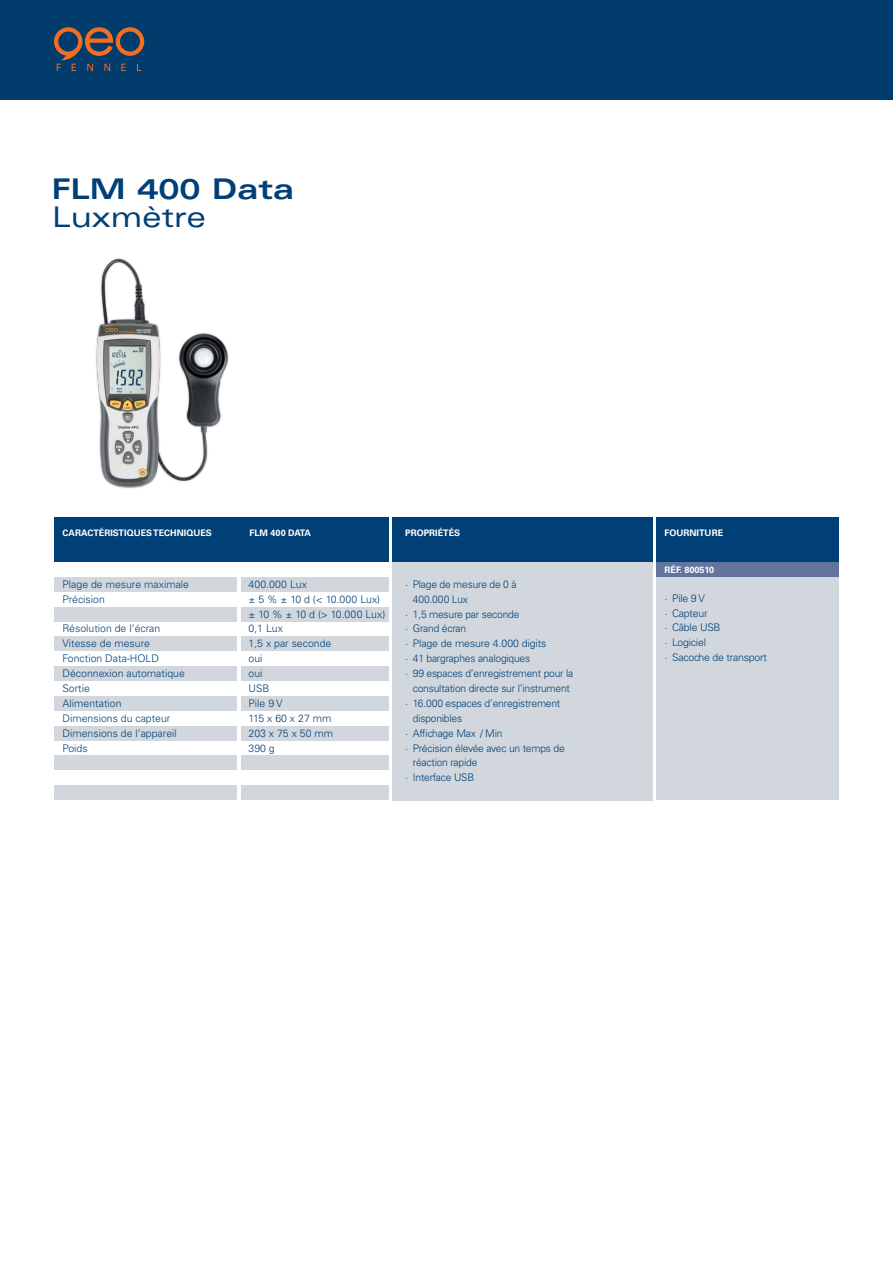
<style>
.page{position:relative;width:893px;height:1263px;background:#fff}
.page>*{position:absolute;margin:0;border:0;box-sizing:border-box;transform-origin:0 0}
.PRODUKT_2_Titel{font:700 expanded 28.5px "Univers LT Std";color:#014077}
.PRODUKT_2_Titel-2{font:expanded 28.5px "Univers LT Std";color:#014077}
.Text_in_seitlichen_K{font:300 10.5px/14.9px "Univers LT Std";letter-spacing:-.02em;color:#014077}
.Text_in_Kästen{font:300 10.5px "Univers LT Std";color:#014077}
.KASTEN_Head_blau{font:700 9px "Univers LT Std";color:#fff}
</style>
<div class="page">
<div style="left:0;top:0;width:893px;height:100px;background:#013c6c"></div>
<svg style="left:54px;top:27px;width:90px;height:44px"></svg>
<img style="left:96px;top:258px;width:133px;height:231px">
<div style="left:241px;top:577px;width:148px;height:15px;background:#d1d7dc"></div>
<div style="left:54px;top:577px;width:183px;height:15px;background:#d1d7dc"></div>
<div style="left:393px;top:562px;width:260px;height:238px;background:#d1d7dc"></div>
<div style="left:241px;top:636px;width:148px;height:15px;background:#d1d7dc"></div>
<div style="left:54px;top:636px;width:183px;height:15px;background:#d1d7dc"></div>
<div style="left:241px;top:607px;width:148px;height:14px;background:#d1d7dc"></div>
<div style="left:54px;top:607px;width:183px;height:14px;background:#d1d7dc"></div>
<div style="left:54px;top:517px;width:335px;height:45px;background:#014077"></div>
<div style="left:393px;top:517px;width:260px;height:45px;background:#014077"></div>
<div style="left:241px;top:666px;width:148px;height:15px;background:#d1d7dc"></div>
<div style="left:54px;top:666px;width:183px;height:15px;background:#d1d7dc"></div>
<div style="left:241px;top:696px;width:148px;height:15px;background:#d1d7dc"></div>
<div style="left:54px;top:696px;width:183px;height:15px;background:#d1d7dc"></div>
<div style="left:656px;top:577px;width:183px;height:223px;background:#d1d7dc"></div>
<div style="left:656px;top:517px;width:183px;height:45px;background:#014077"></div>
<div style="left:656px;top:562px;width:183px;height:15px;background:#63749e"></div>
<div style="left:241px;top:726px;width:148px;height:14px;background:#d1d7dc"></div>
<div style="left:54px;top:726px;width:183px;height:14px;background:#d1d7dc"></div>
<div style="left:241px;top:755px;width:148px;height:15px;background:#d1d7dc"></div>
<div style="left:54px;top:755px;width:183px;height:15px;background:#d1d7dc"></div>
<div style="left:241px;top:785px;width:148px;height:15px;background:#d1d7dc"></div>
<div style="left:54px;top:785px;width:183px;height:15px;background:#d1d7dc"></div>
<p class="PRODUKT_2_Titel" style="left:52px;top:172px;width:244px">FLM 400 Data</p>
<p class="PRODUKT_2_Titel-2" style="left:52px;top:200px;width:155px">Luxmètre</p>
<p class="KASTEN_Head_blau" style="left:63px;top:527px;width:151px">CARACTÉRISTIQUES TECHNIQUES</p>
<p class="KASTEN_Head_blau" style="left:250px;top:527px;width:63px">FLM 400 DATA</p>
<p class="Text_in_Kästen" style="left:63px;top:578px;width:128px">Plage de mesure maximale</p>
<p class="Text_in_Kästen" style="left:249px;top:578px;width:60px">400.000 Lux</p>
<p class="Text_in_Kästen" style="left:63px;top:593px;width:44px">Précision</p>
<p class="Text_in_Kästen" style="left:249px;top:593px;width:133px">± 5 % ± 10 d (&lt; 10.000 Lux)</p>
<p class="Text_in_Kästen" style="left:249px;top:607px;width:138px">± 10 % ± 10 d (&gt; 10.000 Lux)</p>
<p class="Text_in_Kästen" style="left:63px;top:622px;width:99px">Résolution de l’écran</p>
<p class="Text_in_Kästen" style="left:249px;top:622px;width:36px">0,1 Lux</p>
<p class="Text_in_Kästen" style="left:63px;top:637px;width:89px">Vitesse de mesure</p>
<p class="Text_in_Kästen" style="left:249px;top:637px;width:84px">1,5 x par seconde</p>
<p class="Text_in_Kästen" style="left:63px;top:652px;width:98px">Fonction Data-HOLD</p>
<p class="Text_in_Kästen" style="left:249px;top:652px;width:16px">oui</p>
<p class="Text_in_Kästen" style="left:63px;top:667px;width:124px">Déconnexion automatique</p>
<p class="Text_in_Kästen" style="left:249px;top:667px;width:16px">oui</p>
<p class="Text_in_Kästen" style="left:63px;top:682px;width:29px">Sortie</p>
<p class="Text_in_Kästen" style="left:249px;top:682px;width:22px">USB</p>
<p class="Text_in_Kästen" style="left:63px;top:697px;width:61px">Alimentation</p>
<p class="Text_in_Kästen" style="left:249px;top:697px;width:36px">Pile 9 V</p>
<p class="Text_in_Kästen" style="left:63px;top:712px;width:109px">Dimensions du capteur</p>
<p class="Text_in_Kästen" style="left:249px;top:712px;width:84px">115 x 60 x 27 mm</p>
<p class="Text_in_Kästen" style="left:63px;top:726px;width:116px">Dimensions de l’appareil</p>
<p class="Text_in_Kästen" style="left:249px;top:726px;width:86px">203 x 75 x 50 mm</p>
<p class="Text_in_Kästen" style="left:63px;top:741px;width:27px">Poids</p>
<p class="Text_in_Kästen" style="left:249px;top:741px;width:28px">390 g</p>
<p class="KASTEN_Head_blau" style="left:405px;top:527px;width:56px">PROPRIÉTÉS</p>
<p class="KASTEN_Head_blau" style="left:665px;top:527px;width:60px">FOURNITURE</p>
<p class="Text_in_seitlichen_K" style="left:413px;top:577px;width:105px;text-indent:-8px">· Plage de mesure de 0 à<br>400.000 Lux</p>
<p class="Text_in_seitlichen_K" style="left:405px;top:606px;width:116px">· 1,5 mesure par seconde</p>
<p class="Text_in_seitlichen_K" style="left:405px;top:621px;width:62px">· Grand écran</p>
<p class="Text_in_seitlichen_K" style="left:405px;top:636px;width:143px">· Plage de mesure 4.000 digits</p>
<p class="Text_in_seitlichen_K" style="left:405px;top:651px;width:126px">· 41 bargraphes analogiques</p>
<p class="Text_in_seitlichen_K" style="left:405px;top:666px;width:169px;text-align:center">· 99 espaces d’enregistrement pour la consultation directe sur l’instrument</p>
<p class="Text_in_seitlichen_K" style="left:413px;top:696px;width:149px;text-indent:-8px">· 16.000 espaces d’enregistrement disponibles</p>
<p class="Text_in_seitlichen_K" style="left:405px;top:725px;width:99px">· Affichage Max / Min</p>
<p class="Text_in_seitlichen_K" style="left:413px;top:740px;width:153px;text-indent:-8px">· Précision élevée avec un temps de réaction rapide</p>
<p class="Text_in_seitlichen_K" style="left:405px;top:770px;width:70px">· Interface USB</p>
<p class="KASTEN_Head_blau" style="left:665px;top:564px;width:51px">RÉF. 800510</p>
<p class="Text_in_seitlichen_K" style="left:665px;top:590px;width:42px">· Pile 9 V</p>
<p class="Text_in_seitlichen_K" style="left:665px;top:605px;width:44px">· Capteur</p>
<p class="Text_in_seitlichen_K" style="left:665px;top:620px;width:57px">· Câble USB</p>
<p class="Text_in_seitlichen_K" style="left:665px;top:635px;width:43px">· Logiciel</p>
<p class="Text_in_seitlichen_K" style="left:665px;top:650px;width:104px">· Sacoche de transport</p>
</div>
